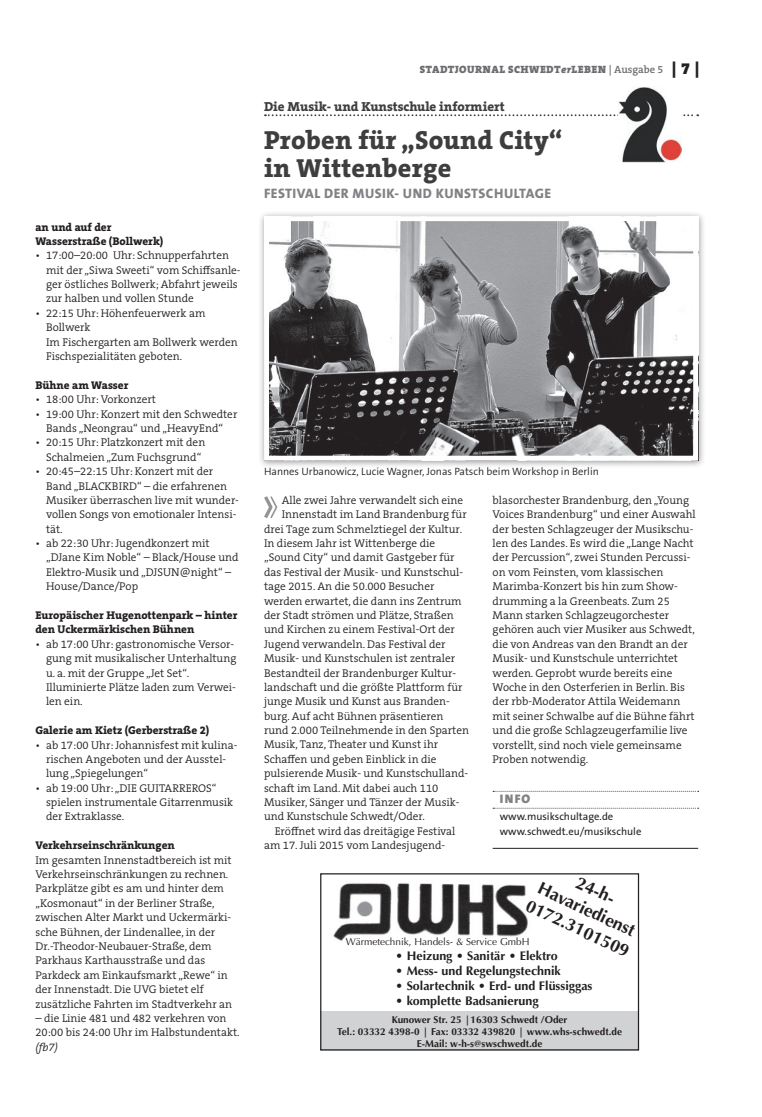
<style>
.page{position:relative;width:762px;height:1117px;background:#fff}
.page>*{position:absolute;margin:0;border:0;box-sizing:border-box;transform-origin:0 0}
.t1{font:800 26.25px/27.5px "The Serif B W8";letter-spacing:.01em;color:#3e3e3f}
.t2{font:700 17.5px "Optima";color:#231f20}
.t3{font:800 13.75px "The Sans B W8";letter-spacing:.035em;color:#808285}
.t4{font:800 13.12px "The Serif B W8";color:#3e3e3f}
.t5{font:700 12.5px "Optima";color:#231f20}
.t6{font:900 12.5px "The Sans B W9";color:#808285}
.t7{font:300 11.25px/14.4px "The Serif B W4";color:#231f20}
.t8{font:800 11.25px/14.4px "The Serif B W8";color:#231f20}
.t9{font:italic 300 11.25px "The Serif B W4";color:#231f20}
.t10{font:300 10.62px "The Sans B W4";color:#231f20}
.t11{font:10.62px/14.4px "The Sans B W5 Plain";color:#231f20}
.t12{font:900 10.62px "The Serif B W9";letter-spacing:.045em;color:#6c6d70}
.t13{font:700 10px/12px "Optima";color:#231f20;text-align:center}
.t14{font:10px "Optima";color:#231f20}
.s1{font-style:italic}
.s2{font-family:"The Serif B W6";font-weight:600}
.s3{font-size:16.25px;color:#231f20}
</style>
<div class="page">
<svg style="left:265px;top:114px;width:433px;height:2px"></svg>
<img style="left:618px;top:87px;width:63px;height:75px">
<svg style="left:493px;top:790px;width:206px;height:1px"></svg>
<svg style="left:493px;top:807px;width:206px;height:1px"></svg>
<hr style="left:493px;top:847px;width:205px;height:1px;background:#231f20">
<svg style="left:264px;top:496px;width:14px;height:22px"></svg>
<div style="left:258px;top:210px;width:448px;height:258px;background:#231f20;opacity:.45"></div>
<img style="left:270px;top:222px;width:422px;height:232px">
<div style="left:264px;top:216px;width:434px;height:244px;border:5px solid #fff"></div>
<div style="left:320px;top:1011px;width:319px;height:39px;background:#d1d2d4"></div>
<div style="left:320px;top:873px;width:319px;height:177px;border:1px solid #231f20"></div>
<img style="left:329px;top:874px;width:202px;height:67px">
<p class="t8" style="left:35px;top:219px;width:129px">an und auf der<br>Wasserstraße (Bollwerk)</p>
<p class="t7" style="left:46px;top:248px;width:196px;text-indent:-11px">• 17:00–20:00 Uhr: Schnupperfahrten mit der „Siwa Sweeti“ vom Schiffsanle&shy;ger östliches Bollwerk; Abfahrt jeweils zur halben und vollen Stunde</p>
<p class="t7" style="left:46px;top:306px;width:193px;text-indent:-11px">• 22:15 Uhr: Höhenfeuerwerk am<br>Bollwerk<br>Im Fischergarten am Bollwerk werden<br>Fischspezialitäten geboten.</p>
<p class="t8" style="left:35px;top:377px;width:95px">Bühne am Wasser</p>
<p class="t7" style="left:35px;top:392px;width:122px">• 18:00 Uhr: Vorkonzert</p>
<p class="t7" style="left:35px;top:406px;width:203px;text-align:center">• 19:00 Uhr: Konzert mit den Schwedter<br>Bands „Neongrau“ und „HeavyEnd“</p>
<p class="t7" style="left:35px;top:435px;width:171px;text-align:center">• 20:15 Uhr: Platzkonzert mit den<br>Schalmeien „Zum Fuchsgrund“</p>
<p class="t7" style="left:46px;top:464px;width:194px;text-indent:-11px">• 20:45–22:15 Uhr: Konzert mit der<br>Band „BLACKBIRD“ – die erfahrenen<br>Musiker überraschen live mit wunder&shy;vollen Songs von emotionaler Intensi&shy;tät.</p>
<p class="t7" style="left:46px;top:536px;width:194px;text-indent:-11px">• ab 22:30 Uhr: Jugendkonzert mit „DJane Kim Noble“ – Black/House und<br>Elektro-Musik und „DJSUN@night“ –<br>House/Dance/Pop</p>
<p class="t8" style="left:35px;top:607px;width:204px">Europäischer Hugenottenpark – hinter den Uckermärkischen Bühnen</p>
<p class="t7" style="left:46px;top:636px;width:192px;text-indent:-11px">• ab 17:00 Uhr: gastronomische Versor&shy;gung mit musikalischer Unterhaltung u. a. mit der Gruppe „Jet Set“.<br>Illuminierte Plätze laden zum Verwei&shy;len ein.</p>
<p class="t8" style="left:35px;top:722px;width:175px">Galerie am Kietz (Gerberstraße 2)</p>
<p class="t7" style="left:46px;top:737px;width:193px;text-indent:-11px">• ab 17:00 Uhr: Johannisfest mit kulina&shy;rischen Angeboten und der Ausstel&shy;lung „Spiegelungen“</p>
<p class="t7" style="left:46px;top:780px;width:189px;text-indent:-11px">• ab 19:00 Uhr: „DIE GUITARREROS“ spielen instrumentale Gitarrenmusik der Extraklasse.</p>
<p class="t8" style="left:35px;top:838px;width:141px">Verkehrseinschränkungen</p>
<p class="t7" style="left:35px;top:852px;width:198px">Im gesamten Innenstadtbereich ist mit Verkehrseinschränkungen zu rechnen.<br>Parkplätze gibt es am und hinter dem „Kosmonaut“ in der Berliner Straße, zwischen Alter Markt und Uckermärki&shy;sche Bühnen, der Lindenallee, in der Dr.-Theodor-Neubauer-Straße, dem Parkhaus Karthausstraße und das Parkdeck am Einkaufsmarkt „Rewe“ in der Innenstadt. Die UVG bietet elf zusätzliche Fahrten im Stadtverkehr an</p>
<p class="t7" style="left:35px;top:1010px;width:206px">– die Linie 481 und 482 verkehren von<br>20:00 bis 24:00 Uhr im Halbstundentakt.</p>
<p class="t9" style="left:35px;top:1039px;width:24px">(fb7)</p>
<p class="t12" style="left:420px;top:63px;width:281px">STADTJOURNAL SCHWEDT<span class="s1">er</span>LEBEN <span class="s2">| Ausgabe 5</span> <span class="s3">| 7 |</span></p>
<p class="t4" style="left:264px;top:97px;width:242px">Die Musik- und Kunstschule informiert</p>
<h1 class="t1" style="left:264px;top:126px;width:300px">Proben für „Sound City“ in Wittenberge</h1>
<p class="t3" style="left:264px;top:185px;width:288px">FESTIVAL DER MUSIK- UND KUNSTSCHULTAGE</p>
<p class="t10" style="left:264px;top:464px;width:336px">Hannes Urbanowicz, Lucie Wagner, Jonas Patsch beim Workshop in Berlin</p>
<p class="t7" style="left:282px;top:493px;width:183px">Alle zwei Jahre verwandelt sich eine</p>
<p class="t7" style="left:282px;top:507px;width:186px">Innenstadt im Land Brandenburg für</p>
<p class="t7" style="left:264px;top:521px;width:200px">drei Tage zum Schmelztiegel der Kultur.</p>
<p class="t7" style="left:264px;top:536px;width:173px">In diesem Jahr ist Wittenberge die</p>
<p class="t7" style="left:264px;top:550px;width:192px">„Sound City“ und damit Gastgeber für</p>
<p class="t7" style="left:264px;top:564px;width:201px">das Festival der Musik- und Kunstschul-</p>
<p class="t7" style="left:264px;top:579px;width:172px">tage 2015. An die 50.000 Besucher</p>
<p class="t7" style="left:264px;top:593px;width:199px">werden erwartet, die dann ins Zentrum</p>
<p class="t7" style="left:264px;top:608px;width:191px">der Stadt strömen und Plätze, Straßen</p>
<p class="t7" style="left:264px;top:622px;width:192px">und Kirchen zu einem Festival-Ort der</p>
<p class="t7" style="left:264px;top:636px;width:183px">Jugend verwandeln. Das Festival der</p>
<p class="t7" style="left:264px;top:651px;width:192px">Musik- und Kunstschulen ist zentraler</p>
<p class="t7" style="left:264px;top:665px;width:194px">Bestandteil der Brandenburger Kultur-</p>
<p class="t7" style="left:264px;top:679px;width:200px">landschaft und die größte Plattform für</p>
<p class="t7" style="left:264px;top:694px;width:187px">junge Musik und Kunst aus Branden-</p>
<p class="t7" style="left:264px;top:708px;width:181px">burg. Auf acht Bühnen präsentieren</p>
<p class="t7" style="left:264px;top:723px;width:206px">rund 2.000 Teilnehmende in den Sparten</p>
<p class="t7" style="left:264px;top:737px;width:176px">Musik, Tanz, Theater und Kunst ihr</p>
<p class="t7" style="left:264px;top:751px;width:174px">Schaffen und geben Einblick in die</p>
<p class="t7" style="left:264px;top:766px;width:206px">pulsierende Musik- und Kunstschulland-</p>
<p class="t7" style="left:264px;top:780px;width:176px">schaft im Land. Mit dabei auch 110</p>
<p class="t7" style="left:264px;top:794px;width:197px">Musiker, Sänger und Tänzer der Musik-</p>
<p class="t7" style="left:264px;top:809px;width:162px">und Kunstschule Schwedt/Oder.</p>
<p class="t7" style="left:275px;top:823px;width:182px">Eröffnet wird das dreitägige Festival</p>
<p class="t7" style="left:264px;top:838px;width:183px">am 17. Juli 2015 vom Landesjugend-</p>
<p class="t7" style="left:493px;top:493px;width:205px">blasorchester Brandenburg, den „Young Voices Brandenburg“ und einer Auswahl der besten Schlagzeuger der Musikschu&shy;len des Landes. Es wird die „Lange Nacht der Percussion“, zwei Stunden Percussi&shy;on vom Feinsten, vom klassischen Marimba-Konzert bis hin zum Show&shy;drumming a la Greenbeats. Zum 25<br>Mann starken Schlagzeugorchester gehören auch vier Musiker aus Schwedt, die von Andreas van den Brandt an der Musik- und Kunstschule unterrichtet werden. Geprobt wurde bereits eine Woche in den Osterferien in Berlin. Bis der rbb-Moderator Attila Weidemann mit seiner Schwalbe auf die Bühne fährt und die große Schlagzeugerfamilie live vorstellt, sind noch viele gemeinsame Proben notwendig.</p>
<p class="t6" style="left:500px;top:791px;width:32px">INFO</p>
<p class="t11" style="left:500px;top:809px;width:143px">www.musikschultage.de www.schwedt.eu/musikschule</p>
<h2 class="t2" style="left:581px;top:871px;width:45px;rotate:25deg">24-h-</h2>
<h2 class="t2" style="left:531px;top:895px;width:113px;rotate:25deg">0172.3101509</h2>
<h2 class="t2" style="left:543px;top:877px;width:107px;rotate:25deg">Havariedienst</h2>
<p class="t14" style="left:346px;top:935px;width:185px">Wärmetechnik, Handels- &amp; Service GmbH</p>
<p class="t5" style="left:396px;top:948px;width:164px">• Heizung • Sanitär • Elektro</p>
<p class="t5" style="left:396px;top:963px;width:167px">• Mess- und Regelungstechnik</p>
<p class="t5" style="left:396px;top:978px;width:198px">• Solartechnik • Erd- und Flüssiggas</p>
<p class="t5" style="left:396px;top:993px;width:145px">• komplette Badsanierung</p>
<p class="t13" style="left:337px;top:1013px;width:286px">Kunower Str. 25 |16303 Schwedt /Oder<br>Tel.: 03332 4398-0 | Fax: 03332 439820 | www.whs-schwedt.de<br>E-Mail: w-h-s@swschwedt.de</p>
</div>
